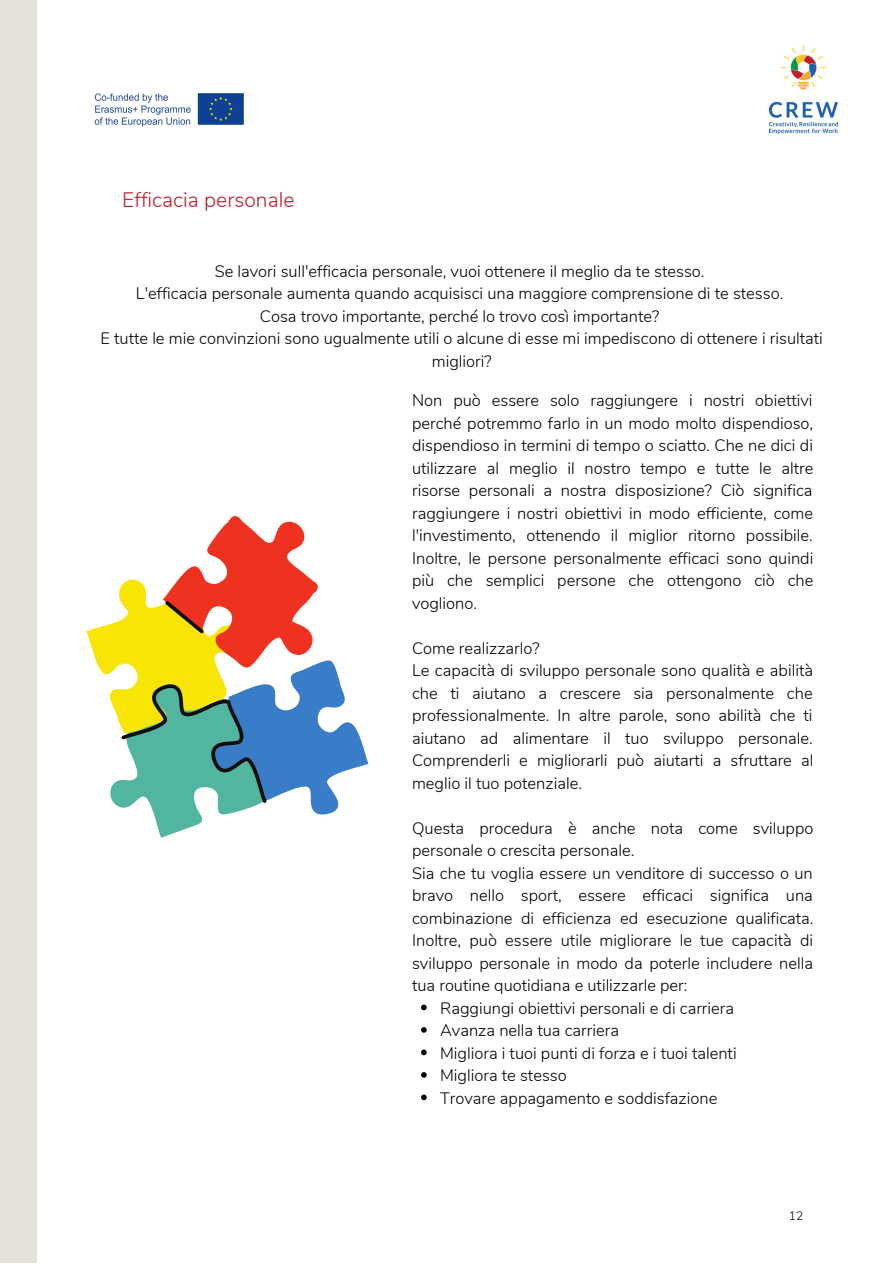
<style>
.page{position:relative;width:893px;height:1264px;background:#fff}
.page>*{position:absolute;margin:0;border:0;box-sizing:border-box;transform-origin:0 0}
.t1{font:300 21px "Nunito";color:#bf1e2e}
.t2{font:300 16.5px/22.5px "Nunito";color:#000}
.t3{font:300 12.15px "Nunito";color:#000}
</style>
<div class="page">
<img style="left:769px;top:45px;width:68px;height:88px">
<div style="left:0;top:0;width:37px;height:1262px;background:#e4e2da"></div>
<img style="left:94px;top:93px;width:150px;height:34px">
<svg style="left:86px;top:516px;width:282px;height:321px"></svg>
<svg style="left:421px;top:1004px;width:5px;height:6px"></svg>
<svg style="left:421px;top:1027px;width:5px;height:5px"></svg>
<svg style="left:421px;top:1049px;width:5px;height:6px"></svg>
<svg style="left:421px;top:1072px;width:5px;height:5px"></svg>
<svg style="left:421px;top:1094px;width:5px;height:6px"></svg>
<p class="t1" style="left:122px;top:186px;width:174px">Efficacia personale</p>
<p class="t2" style="left:100px;top:260px;width:723px;text-align:center">Se lavori sull'efficacia personale, vuoi ottenere il meglio da te stesso.<br>L'efficacia personale aumenta quando acquisisci una maggiore comprensione di te stesso.<br>Cosa trovo importante, perché lo trovo così importante?<br>E tutte le mie convinzioni sono ugualmente utili o alcune di esse mi impediscono di ottenere i risultati migliori?</p>
<p class="t2" style="left:412px;top:389px;width:403px;text-align:justify">Non può essere solo raggiungere i nostri obiettivi perché potremmo farlo in un modo molto dispendioso, dispendioso in termini di tempo o sciatto. Che ne dici di utilizzare al meglio il nostro tempo e tutte le altre risorse personali a nostra disposizione? Ciò significa raggiungere i nostri obiettivi in modo efficiente, come l'investimento, ottenendo il miglior ritorno possibile.<br>Inoltre, le persone personalmente efficaci sono quindi più che semplici persone che ottengono ciò che vogliono.</p>
<p class="t2" style="left:412px;top:637px;width:403px">Come realizzarlo?<br>Le capacità di sviluppo personale sono qualità e abilità che ti aiutano a crescere sia personalmente che professionalmente. In altre parole, sono abilità che ti aiutano ad alimentare il tuo sviluppo personale.<br>Comprenderli e migliorarli può aiutarti a sfruttare al meglio il tuo potenziale.</p>
<p class="t2" style="left:412px;top:817px;width:403px">Questa procedura è anche nota come sviluppo personale o crescita personale.<br>Sia che tu voglia essere un venditore di successo o un bravo nello sport, essere efficaci significa una combinazione di efficienza ed esecuzione qualificata.<br>Inoltre, può essere utile migliorare le tue capacità di sviluppo personale in modo da poterle includere nella tua routine quotidiana e utilizzarle per:</p>
<p class="t2" style="left:440px;top:996px;width:298px">Raggiungi obiettivi personali e di carriera Avanza nella tua carriera<br>Migliora i tuoi punti di forza e i tuoi talenti Migliora te stesso<br>Trovare appagamento e soddisfazione</p>
<p class="t3" style="left:788px;top:1207px;width:16px">12</p>
</div>
